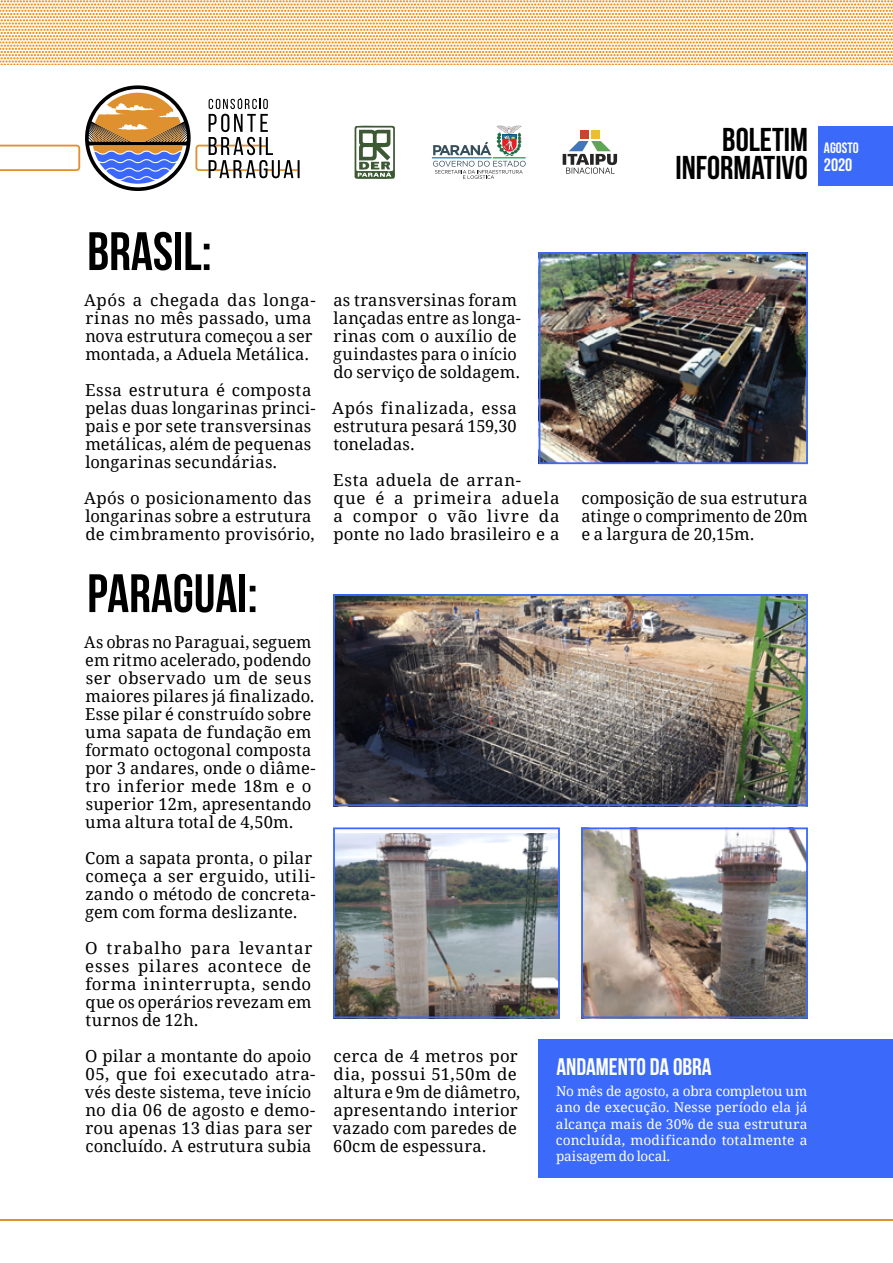
<style>
.page{position:relative;width:893px;height:1263px;background:#fff}
.page>*{position:absolute;margin:0;border:0;box-sizing:border-box;transform-origin:0 0}
.t1{font:700 54px "Bebas Neue";color:#000}
.t2{font:700 33px/28px "Bebas Neue";color:#000;text-align:right}
.t3{font:700 24px "Bebas Neue";color:#fff}
.t4{font:700 18px "Bebas Neue";color:#fff}
.t5{font:16.5px/18px "Droid Serif";letter-spacing:.015em;color:#000}
.t6{font:16.5px/18px "Droid Serif";letter-spacing:.035em;color:#000}
.t7{font:700 15px "Bebas Neue";color:#fff}
.t8{font:13.5px/16.2px "Droid Serif";letter-spacing:.005em;color:#fff;text-align:justify}
</style>
<div class="page">
<img style="left:542px;top:255px;width:263px;height:206px">
<div style="left:539px;top:252px;width:269px;height:212px;border:2px solid #3b69fa"></div>
<img style="left:336px;top:597px;width:469px;height:206px">
<div style="left:333px;top:594px;width:475px;height:212px;border:2px solid #3b69fa"></div>
<img style="left:584px;top:830px;width:221px;height:185px">
<div style="left:581px;top:827px;width:227px;height:191px;border:2px solid #3b69fa"></div>
<img style="left:336px;top:834px;width:221px;height:181px">
<div style="left:333px;top:827px;width:227px;height:191px;border:2px solid #3b69fa"></div>
<div style="left:539px;top:1039px;width:354px;height:139px;background:#3b69fa"></div>
<svg style="left:0;top:0;width:893px;height:64px"></svg>
<svg style="left:0;top:85px;width:300px;height:106px"></svg>
<div style="left:819px;top:126px;width:74px;height:59px;background:#3b69fa"></div>
<svg style="left:355px;top:126px;width:40px;height:53px"></svg>
<div style="left:591px;top:131px;width:9px;height:8px;background:#ecbe32"></div>
<div style="left:580px;top:131px;width:8px;height:8px;background:#cc442a"></div>
<svg style="left:563px;top:141px;width:54px;height:33px"></svg>
<svg style="left:432px;top:126px;width:94px;height:53px"></svg>
<hr style="left:0;top:1218px;width:893px;height:2px;background:#df902f">
<h2 class="t2" style="left:675px;top:125px;width:134px">BOLETIM<br>INFORMATIVO</h2>
<p class="t7" style="left:824px;top:140px;width:36px">AGOSTO</p>
<p class="t4" style="left:824px;top:155px;width:30px">2020</p>
<h1 class="t1" style="left:87px;top:222px;width:126px">BRASIL:</h1>
<p class="t5" style="left:84px;top:291px;width:233px">Após a chegada das longa&shy;rinas no mês passado, uma nova estrutura começou a ser montada, a Aduela Metálica.</p>
<p class="t5" style="left:85px;top:381px;width:232px">Essa estrutura é composta pelas duas longarinas princi&shy;pais e por sete transversinas metálicas, além de pequenas longarinas secundárias.</p>
<p class="t5" style="left:84px;top:489px;width:232px">Após o posicionamento das longarinas sobre a estrutura de cimbramento provisório,</p>
<p class="t5" style="left:333px;top:291px;width:189px">as transversinas foram lançadas entre as longa&shy;rinas com o auxílio de guindastes para o início do serviço de soldagem.</p>
<p class="t5" style="left:332px;top:399px;width:186px;text-align:justify">Após finalizada, essa estrutura pesará 159,30 toneladas.</p>
<p class="t6" style="left:333px;top:471px;width:228px">Esta aduela de arran-<br>que é a primeira aduela a compor o vão livre da ponte no lado brasileiro e a</p>
<p class="t5" style="left:581px;top:489px;width:228px;text-align:justify">composição de sua estrutura atinge o comprimento de 20m e a largura de 20,15m.</p>
<h1 class="t1" style="left:87px;top:564px;width:172px">PARAGUAI:</h1>
<p class="t5" style="left:84px;top:633px;width:233px">As obras no Paraguai, seguem em ritmo acelerado, podendo ser observado um de seus maiores pilares já finalizado.<br>Esse pilar é construído sobre uma sapata de fundação em formato octogonal composta por 3 andares, onde o diâme&shy;tro inferior mede 18m e o superior 12m, apresentando uma altura total de 4,50m.</p>
<p class="t5" style="left:85px;top:849px;width:232px">Com a sapata pronta, o pilar começa a ser erguido, utili&shy;zando o método de concreta&shy;gem com forma deslizante.</p>
<p class="t5" style="left:85px;top:939px;width:229px;text-align:justify">O trabalho para levantar esses pilares acontece de forma ininterrupta, sendo que os operários revezam em turnos de 12h.</p>
<p class="t5" style="left:85px;top:1047px;width:232px">O pilar a montante do apoio<br>05, que foi executado atra&shy;vés deste sistema, teve início no dia 06 de agosto e demo&shy;rou apenas 13 dias para ser concluído. A estrutura subia</p>
<p class="t5" style="left:333px;top:1047px;width:189px">cerca de 4 metros por dia, possui 51,50m de altura e 9m de diâmetro, apresentando interior vazado com paredes de<br>60cm de espessura.</p>
<h3 class="t3" style="left:556px;top:1053px;width:157px">ANDAMENTO DA OBRA</h3>
<p class="t8" style="left:556px;top:1083px;width:253px">No mês de agosto, a obra completou um ano de execução. Nesse período ela já alcança mais de 30% de sua estrutura concluída, modificando totalmente a paisagem do local.</p>
</div>
